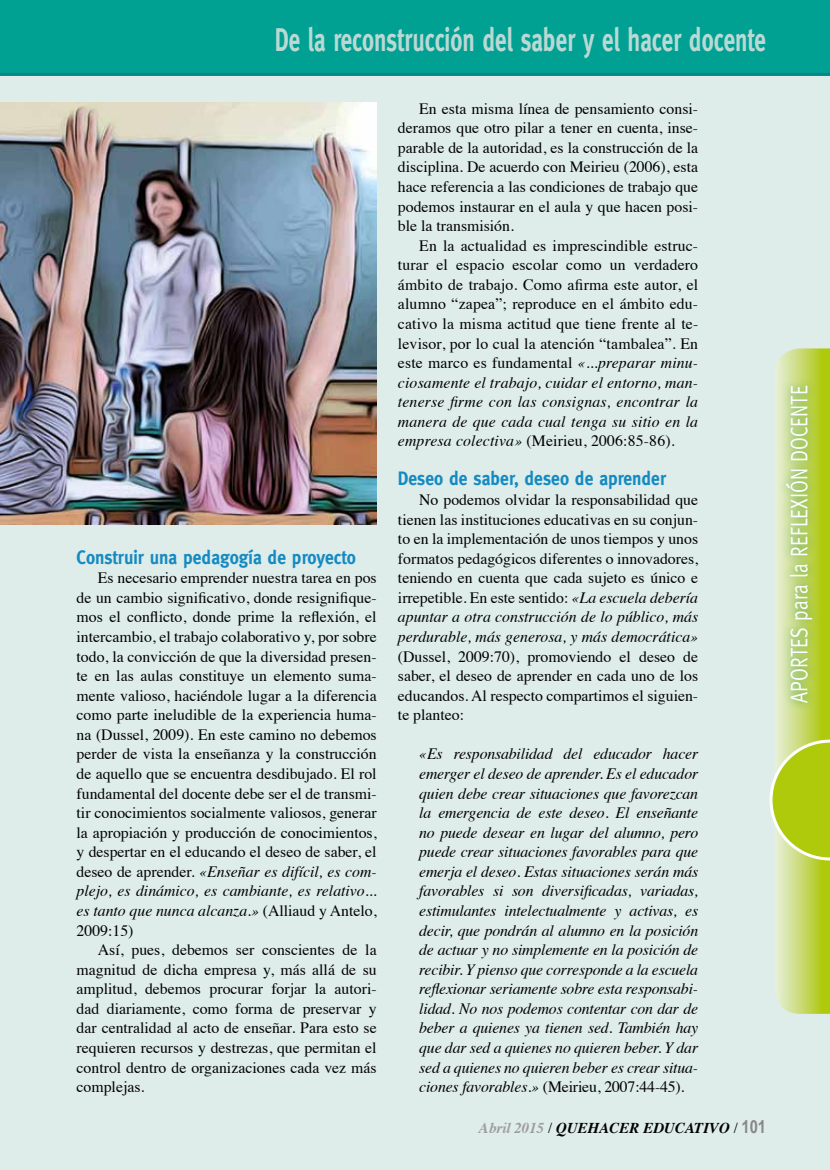
<style>
.page{position:relative;width:830px;height:1170px;background:#fff}
.page>*{position:absolute;margin:0;border:0;box-sizing:border-box;transform-origin:0 0}
.t1{font:700 33px "Meta";color:#bad9d4;scale:.7 1}
.t2{font:24px "Meta";color:#fff;scale:.8 1}
.t3{font:700 19.5px "Meta";color:#148ac2;scale:.9 1}
.t4{font:15.75px/19.5px "Times";color:#000;text-align:justify}
.t5{font:italic 15.75px/19.5px "Times";letter-spacing:-.01em;color:#000;text-align:justify}
.t6{font:italic 700 15px "Times";color:#000}
.s1{font-style:italic}
.s2{font-style:normal}
.s3{color:#9d9d9c}
.s4{font-weight:400;font-style:normal}
.s5{font-family:"Arial Narrow";font-style:normal;font-size:18px;color:#878787}
</style>
<div class="page">
<div style="left:0;top:0;width:829px;height:1169px;background:#deecea"></div>
<img style="left:0;top:102px;width:376px;height:422px">
<svg style="left:769px;top:348px;width:60px;height:665px"></svg>
<div style="left:777px;top:378px;width:43px;height:333px;background:#007b3d;opacity:.6"></div>
<div style="left:0;top:0;width:829px;height:76px;background:#00a092"></div>
<h1 class="t1" style="left:275px;top:20px;width:703px">De la reconstrucción del saber y el hacer docente</h1>
<p class="t3" style="left:77px;top:545px;width:311px">Construir una pedagogía de proyecto</p>
<p class="t4" style="left:77px;top:567px;width:301px;text-indent:21px">Es necesario emprender nuestra tarea en pos de un cambio significativo, donde resignifique&shy;mos el conflicto, donde prime la reflexión, el intercambio, el trabajo colaborativo y, por sobre todo, la convicción de que la diversidad presen&shy;te en las aulas constituye un elemento suma&shy;mente valioso, haciéndole lugar a la diferencia como parte ineludible de la experiencia huma&shy;na (Dussel, 2009). En este camino no debemos perder de vista la enseñanza y la construcción de aquello que se encuentra desdibujado. El rol fundamental del docente debe ser el de transmi&shy;tir conocimientos socialmente valiosos, generar la apropiación y producción de conocimientos, y despertar en el educando el deseo de saber, el deseo de aprender. <span class="s1">«Enseñar es difícil, es com&shy;plejo, es dinámico, es cambiante, es relativo... es tanto que nunca alcanza.»</span> (Alliaud y Antelo, 2009:15)</p>
<p class="t4" style="left:77px;top:938px;width:301px;text-indent:21px">Así, pues, debemos ser conscientes de la magnitud de dicha empresa y, más allá de su amplitud, debemos procurar forjar la autori&shy;dad diariamente, como forma de preservar y dar centralidad al acto de enseñar. Para esto se requieren recursos y destrezas, que permitan el control dentro de organizaciones cada vez más complejas.</p>
<p class="t4" style="left:398px;top:97px;width:301px;text-indent:21px">En esta misma línea de pensamiento consi&shy;deramos que otro pilar a tener en cuenta, inse&shy;parable de la autoridad, es la construcción de la disciplina. De acuerdo con Meirieu (2006), esta hace referencia a las condiciones de trabajo que podemos instaurar en el aula y que hacen posi&shy;ble la transmisión.</p>
<p class="t4" style="left:398px;top:234px;width:302px;text-indent:21px">En la actualidad es imprescindible estruc&shy;turar el espacio escolar como un verdadero ámbito de trabajo. Como afirma este autor, el alumno “zapea”; reproduce en el ámbito edu&shy;cativo la misma actitud que tiene frente al te&shy;levisor, por lo cual la atención “tambalea”. En este marco es fundamental <span class="s1">«...preparar minu&shy;ciosamente el trabajo, cuidar el entorno, man&shy;tenerse firme con las consignas, encontrar la manera de que cada cual tenga su sitio en la empresa colectiva»</span> (Meirieu, 2006:85-86).</p>
<p class="t3" style="left:398px;top:467px;width:299px">Deseo de saber, deseo de aprender</p>
<p class="t4" style="left:398px;top:488px;width:301px;text-indent:21px">No podemos olvidar la responsabilidad que tienen las instituciones educativas en su conjun&shy;to en la implementación de unos tiempos y unos formatos pedagógicos diferentes o innovadores, teniendo en cuenta que cada sujeto es único e irrepetible. En este sentido: <span class="s1">«La escuela debería apuntar a otra construcción de lo público, más perdurable, más generosa, y más democrática»</span></p>
<p class="t4" style="left:398px;top:645px;width:301px">(Dussel, 2009:70), promoviendo el deseo de saber, el deseo de aprender en cada uno de los educandos. Al respecto compartimos el siguien&shy;te planteo:</p>
<p class="t5" style="left:419px;top:743px;width:280px">«Es responsabilidad del educador hacer emerger el deseo de aprender. Es el educador quien debe crear situaciones que favorezcan la emergencia de este deseo. El enseñante no puede desear en lugar del alumno, pero puede crear situaciones favorables para que emerja el deseo. Estas situaciones serán más favorables si son diversificadas, variadas, estimulantes intelectualmente y activas, es decir, que pondrán al alumno en la posición de actuar y no simplemente en la posición de recibir. Y pienso que corresponde a la escuela reflexionar seriamente sobre esta responsabi&shy;lidad. No nos podemos contentar con dar de beber a quienes ya tienen sed. También hay que dar sed a quienes no quieren beber. Y dar sed a quienes no quieren beber es crear situa&shy;ciones favorables.» <span class="s2">(Meirieu, 2007:44-45).</span></p>
<p class="t6" style="left:478px;top:1113px;width:288px"><span class="s3">Abril 2015</span> <span class="s4">/</span> QUEHACER EDUCATIVO <span class="s4">/</span> <span class="s5">101</span></p>
<h2 class="t2" style="left:785px;top:702px;width:396px;rotate:-90deg">Aportes para la Reflexi ón Docente</h2>
<h2 class="t2" style="left:785px;top:450px;width:80px;rotate:-90deg">e</h2>
<h2 class="t2" style="left:785px;top:546px;width:45px;rotate:-90deg">e</h2>
</div>
